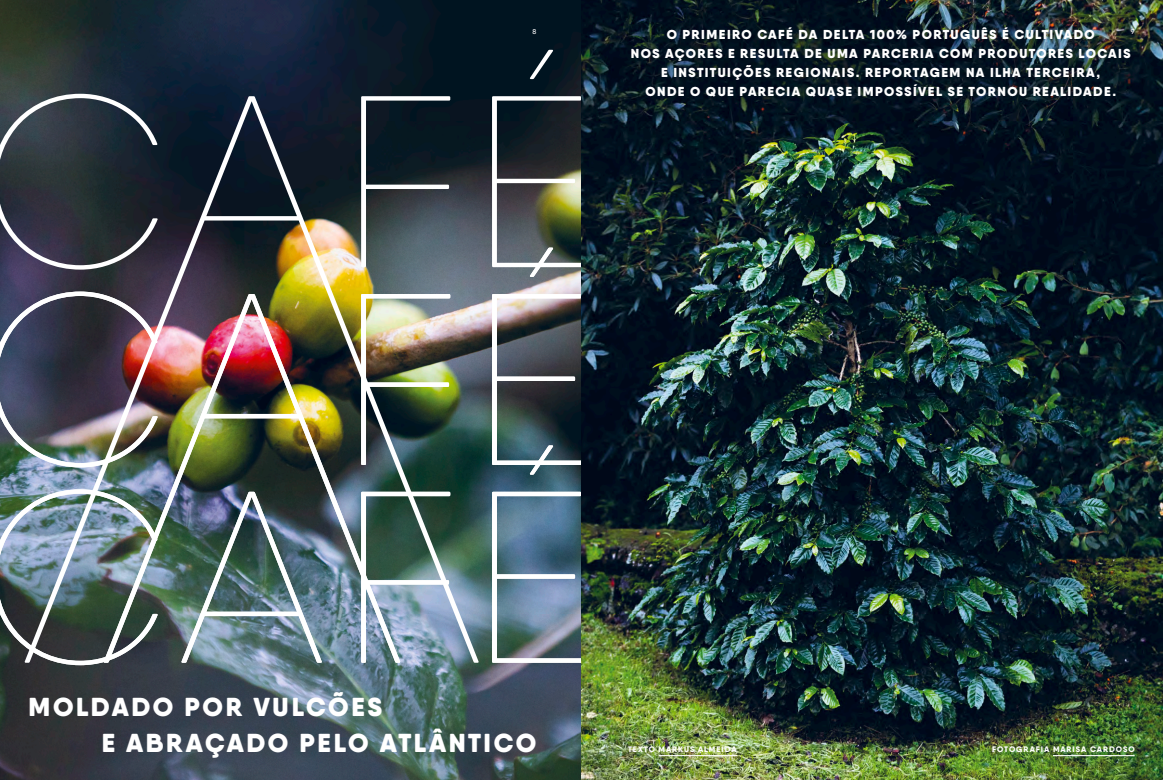
<style>
.page{position:relative;width:1163px;height:780px;background:#fff}
.page>*{position:absolute;margin:0;border:0;box-sizing:border-box;transform-origin:0 0}
.t1{font:900 26px/36px "Qanelas Soft";letter-spacing:.095em;color:#fff}
.t2{font:900 13px/19px "Qanelas Soft";letter-spacing:.105em;color:#fff;text-align:center}
.t3{font:800 8px "Qanelas Soft";letter-spacing:.11em;color:#fff}
.t4{font:500 7px "Qanelas Soft";color:#fff}
</style>
<div class="page">
<img style="left:0;top:0;width:1162px;height:780px">
<svg style="left:0;top:50px;width:582px;height:197px;background:#2b353d"></svg>
<img style="left:0;top:247px;width:582px;height:415px">
<hr style="left:658px;top:755px;width:79px;height:1px;background:#fff">
<hr style="left:1052px;top:755px;width:82px;height:1px;background:#fff">
<p class="t4" style="left:532px;top:27px;width:5px">8</p>
<p class="t2" style="left:666px;top:25px;width:429px">O PRIMEIRO CAFÉ DA DELTA 100% PORTUGUÊS É CULTIVADO</p>
<p class="t4" style="left:1130px;top:27px;width:5px">9</p>
<p class="t2" style="left:631px;top:44px;width:501px">NOS AÇORES E RESULTA DE UMA PARCERIA COM PRODUTORES LOCAIS<br>E INSTITUIÇÕES REGIONAIS. REPORTAGEM NA ILHA TERCEIRA,<br>ONDE O QUE PARECIA QUASE IMPOSSÍVEL SE TORNOU REALIDADE.</p>
<h1 class="t1" style="left:102px;top:688px;width:436px;text-indent:-73px">MOLDADO POR VULCÕES<br>E ABRAÇADO PELO ATLÂNTICO</h1>
<p class="t3" style="left:628px;top:743px;width:110px">TEXTO MARKUS ALMEIDA</p>
<p class="t3" style="left:992px;top:743px;width:144px">FOTOGRAFIA MARISA CARDOSO</p>
</div>
